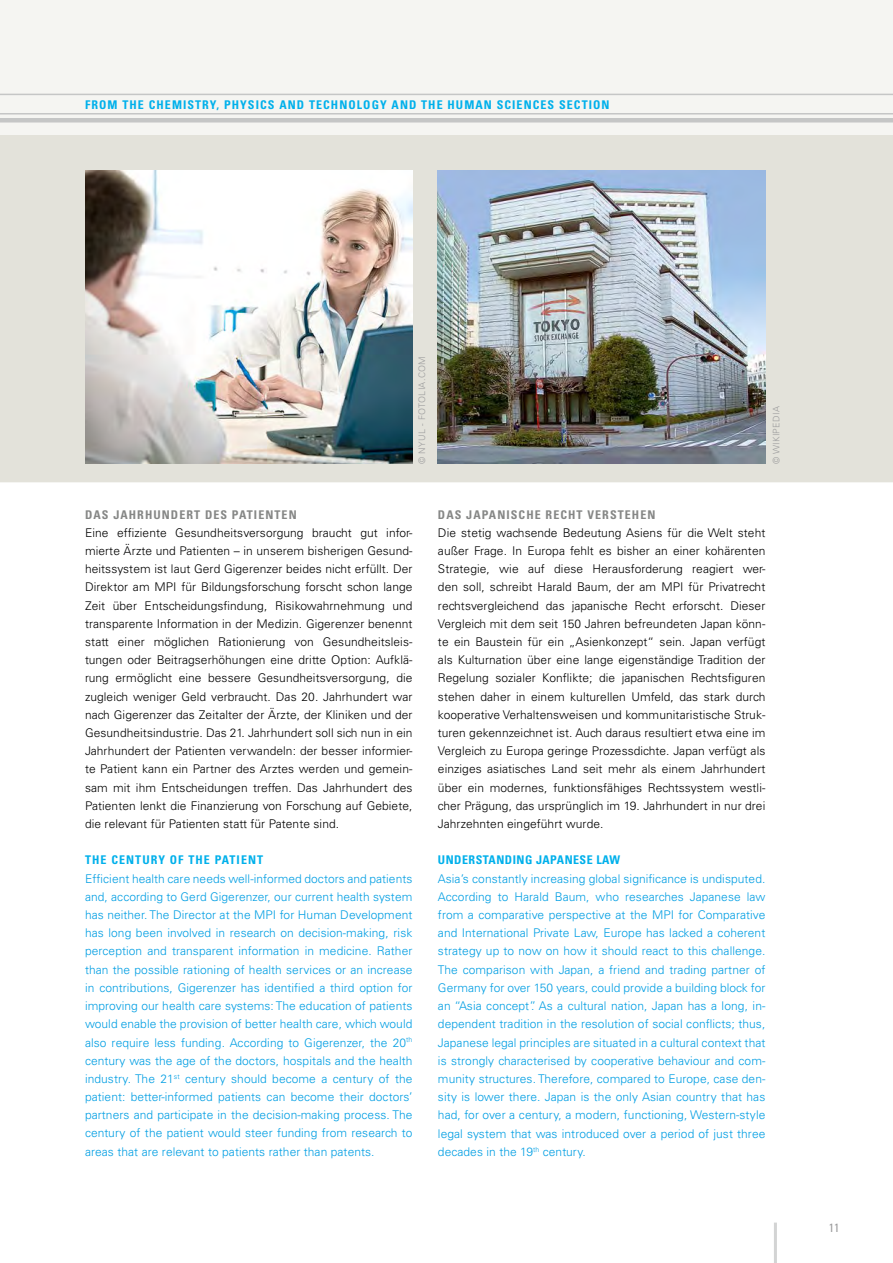
<style>
.page{position:relative;width:893px;height:1263px;background:#fff}
.page>*{position:absolute;margin:0;border:0;box-sizing:border-box;transform-origin:0 0}
.t1{font:300 12px/18.1px "Univers LT";letter-spacing:.005em;color:#000;text-align:justify}
.t2{font:300 12px/18.1px "Univers LT";letter-spacing:.005em;color:#009ee3;text-align:justify}
.t3{font:700 condensed 12px "Univers LT";letter-spacing:.09em;color:#00b0eb}
.t4{font:700 condensed 12px "Univers LT";letter-spacing:.09em;color:#868786}
.t5{font:700 condensed 12px "Univers LT";letter-spacing:.04em;color:#00b0eb}
.t6{font:condensed 12px "Univers LT";color:#9c9c9d}
.t7{font:300 9px "Univers LT";color:#9c9c9d}
</style>
<div class="page">
<div style="left:0;top:0;width:893px;height:482px;background:#f5f5f2"></div>
<div style="left:0;top:136px;width:893px;height:346px;background:#e3e2da"></div>
<hr style="left:774px;top:1222px;width:3px;height:41px;background:#d3d4d4">
<hr style="left:0;top:94px;width:893px;height:1px;background:#c5c6c6">
<hr style="left:0;top:113px;width:893px;height:2px;background:#c5c6c6">
<hr style="left:0;top:118px;width:893px;height:4px;background:#c5c6c6">
<img style="left:85px;top:170px;width:327px;height:294px">
<img style="left:438px;top:170px;width:327px;height:294px">
<p class="t3" style="left:85px;top:97px;width:16px">FROM</p>
<p class="t3" style="left:122px;top:97px;width:9px">THE</p>
<p class="t3" style="left:149px;top:97px;width:462px">CHEMISTRY, PHYSICS AND TECHNOLOGY AND THE HUMAN SCIENCES SECTION</p>
<p class="t7" style="left:417px;top:381px;width:25px;rotate:-90deg">.com</p>
<p class="t7" style="left:417px;top:464px;width:57px;rotate:-90deg">© nyul - Fotolia</p>
<p class="t7" style="left:771px;top:464px;width:59px;rotate:-90deg">© Wikipedia</p>
<p class="t4" style="left:85px;top:507px;width:213px">DAS JAHRHUNDERT DES PATIENTEN</p>
<p class="t1" style="left:85px;top:523px;width:329px">Eine effiziente Gesundheitsversorgung braucht gut infor&shy;mierte Ärzte und Patienten – in unserem bisherigen Gesund&shy;heitssystem ist laut Gerd Gigerenzer beides nicht erfüllt. Der Direktor am MPI für Bildungsforschung forscht schon lange Zeit über Entscheidungsfindung, Risikowahrnehmung und transparente Information in der Medizin. Gigerenzer benennt statt einer möglichen Rationierung von Gesundheitsleis&shy;tungen oder Beitragserhöhungen eine dritte Option: Aufklä&shy;rung ermöglicht eine bessere Gesundheitsversorgung, die zugleich weniger Geld verbraucht. Das 20. Jahrhundert war nach Gigerenzer das Zeitalter der Ärzte, der Kliniken und der Gesundheitsindustrie. Das 21. Jahrhundert soll sich nun in ein Jahrhundert der Patienten verwandeln: der besser informier&shy;te Patient kann ein Partner des Arztes werden und gemein&shy;sam mit ihm Entscheidungen treffen. Das Jahrhundert des Patienten lenkt die Finanzierung von Forschung auf Gebiete, die relevant für Patienten statt für Patente sind.</p>
<p class="t3" style="left:85px;top:853px;width:180px">THE CENTURY OF THE PATIENT</p>
<p class="t2" style="left:85px;top:869px;width:329px">Efficient health care needs well-informed doctors and patients and, according to Gerd Gigerenzer, our current health system has neither. The Director at the MPI for Human Development has long been involved in research on decision-making, risk perception and transparent information in medicine. Rather than the possible rationing of health services or an increase in contributions, Gigerenzer has identified a third option for improving our health care systems: The education of patients would enable the provision of better health care, which would also require less funding. According to Gigerenzer, the 20<sup>th </sup>century was the age of the doctors, hospitals and the health industry. The 21<sup>st</sup> century should become a century of the patient: better-informed patients can become their doctors’ partners and participate in the decision-making process. The century of the patient would steer funding from research to areas that are relevant to patients rather than patents.</p>
<p class="t4" style="left:438px;top:507px;width:219px">DAS JAPANISCHE RECHT VERSTEHEN</p>
<p class="t1" style="left:438px;top:523px;width:329px">Die stetig wachsende Bedeutung Asiens für die Welt steht außer Frage. In Europa fehlt es bisher an einer kohärenten Strategie, wie auf diese Herausforderung reagiert wer&shy;den soll, schreibt Harald Baum, der am MPI für Privatrecht rechtsvergleichend das japanische Recht erforscht. Dieser Vergleich mit dem seit 150 Jahren befreundeten Japan könn&shy;te ein Baustein für ein „Asienkonzept“ sein. Japan verfügt als Kulturnation über eine lange eigenständige Tradition der Regelung sozialer Konflikte; die japanischen Rechtsfiguren stehen daher in einem kulturellen Umfeld, das stark durch kooperative Verhaltensweisen und kommunitaristische Struk&shy;turen gekennzeichnet ist. Auch daraus resultiert etwa eine im Vergleich zu Europa geringe Prozessdichte. Japan verfügt als einziges asiatisches Land seit mehr als einem Jahrhundert über ein modernes, funktionsfähiges Rechtssystem westli&shy;cher Prägung, das ursprünglich im 19. Jahrhundert in nur drei Jahrzehnten eingeführt wurde.</p>
<p class="t5" style="left:438px;top:853px;width:184px">UNDERSTANDING JAPANESE LAW</p>
<p class="t2" style="left:438px;top:869px;width:329px">Asia’s constantly increasing global significance is undisputed.<br>According to Harald Baum, who researches Japanese law from a comparative perspective at the MPI for Comparative and International Private Law, Europe has lacked a coherent strategy up to now on how it should react to this challenge.<br>The comparison with Japan, a friend and trading partner of Germany for over 150 years, could provide a building block for an “Asia concept”. As a cultural nation, Japan has a long, in&shy;dependent tradition in the resolution of social conflicts; thus, Japanese legal principles are situated in a cultural context that is strongly characterised by cooperative behaviour and com&shy;munity structures. Therefore, compared to Europe, case den&shy;sity is lower there. Japan is the only Asian country that has had, for over a century, a modern, functioning, Western-style legal system that was introduced over a period of just three decades in the 19<sup>th</sup> century.</p>
<p class="t6" style="left:829px;top:1220px;width:12px">11</p>
</div>
